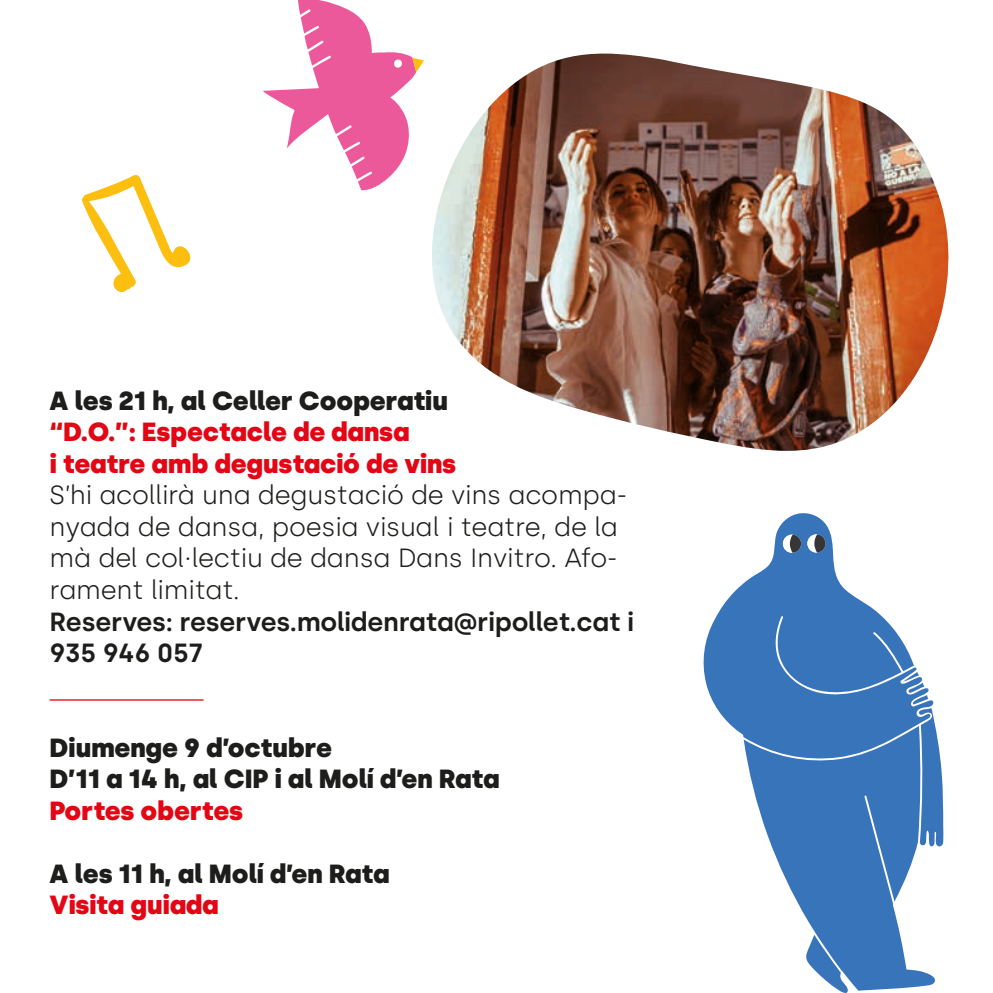
<style>
.page{position:relative;width:993px;height:993px;background:#fff}
.page>*{position:absolute;margin:0;border:0;box-sizing:border-box;transform-origin:0 0}
.t1{font:300 26.25px/31.5px "Silka";letter-spacing:-.01em;color:#1d1d1b}
.t2{font:900 26.25px/31.5px "Silka";letter-spacing:-.01em;color:#1d1d1b}
.t3{font:900 26.25px/31.5px "Silka";letter-spacing:-.01em;color:#e30614}
.t4{font:600 26.25px/31.5px "Silka";letter-spacing:-.01em;color:#1d1d1b}
</style>
<div class="page">
<hr style="left:50px;top:699px;width:153px;height:1px;background:#e30614">
<img style="left:432px;top:54px;width:517px;height:396px">
<svg style="left:703px;top:513px;width:214px;height:222px;fill:#3874b9"></svg>
<svg style="left:838px;top:990px;width:9px;height:2px"></svg>
<svg style="left:902px;top:671px;width:41px;height:176px"></svg>
<svg style="left:743px;top:725px;width:192px;height:265px;fill:#3874b9"></svg>
<svg style="left:807px;top:534px;width:18px;height:18px"></svg>
<svg style="left:782px;top:534px;width:18px;height:18px"></svg>
<svg style="left:82px;top:175px;width:109px;height:117px"></svg>
<svg style="left:263px;top:0;width:161px;height:190px"></svg>
<p class="t2" style="left:50px;top:385px;width:399px">A les 21 h, al Celler Cooperatiu</p>
<p class="t3" style="left:50px;top:416px;width:408px">“D.O.”: Espectacle de dansa<br>i teatre amb degustació de vins</p>
<p class="t1" style="left:50px;top:479px;width:578px">S’hi acollirà una degustació de vins acompa&shy;nyada de dansa, poesia visual i teatre, de la mà del col·lectiu de dansa Dans Invitro. Afo&shy;rament limitat.</p>
<p class="t4" style="left:50px;top:605px;width:585px">Reserves: reserves.molidenrata@ripollet.cat i<br>935 946 057</p>
<p class="t2" style="left:50px;top:731px;width:451px">Diumenge 9 d’octubre<br>D’11 a 14 h, al CIP i al Molí d’en Rata</p>
<p class="t3" style="left:50px;top:794px;width:195px">Portes obertes</p>
<p class="t2" style="left:50px;top:857px;width:341px">A les 11 h, al Molí d’en Rata</p>
<p class="t3" style="left:50px;top:889px;width:171px">Visita guiada</p>
</div>
